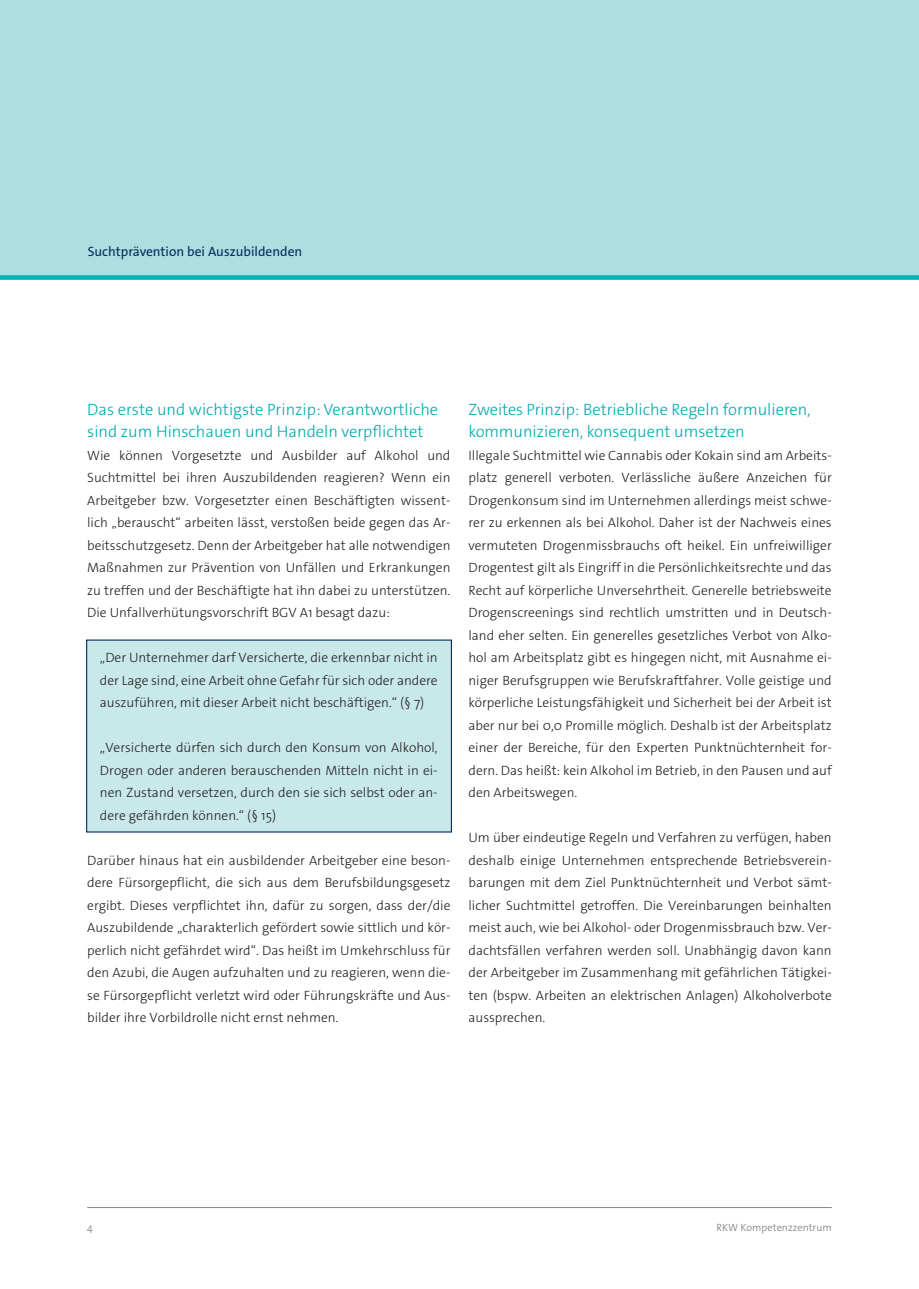
<style>
.page{position:relative;width:919px;height:1289px;background:#fff}
.page>*{position:absolute;margin:0;border:0;box-sizing:border-box;transform-origin:0 0}
.subline_1_1_H2{font:300 16.5px/22.5px "The Sans Os F";color:#00aaad}
.copy_P{font:300 13.5px/22.5px "The Sans Os F";color:#231f20;text-align:justify}
.copy_P_kasten{font:300 13.5px/22.5px "The Sans Os F";color:#231f20;text-align:justify}
.t1{font:13.5px "The Sans Os F";color:#002e5e}
.t2{font:300 10.5px "The Sans Os F";color:#76787b}
</style>
<div class="page">
<div style="left:0;top:0;width:918px;height:280px;background:#aedee0"></div>
<div style="left:0;top:275px;width:918px;height:5px;background:#00b3b6"></div>
<hr style="left:87px;top:1207px;width:744px;height:1px;background:#808285">
<div style="left:86px;top:639px;width:366px;height:193px;background:#c8e8ea;border:1px solid #002e5e"></div>
<p class="t1" style="left:88px;top:243px;width:216px">Suchtprävention bei Auszubildenden</p>
<h2 class="subline_1_1_H2" style="left:87px;top:398px;width:352px">Das erste und wichtigste Prinzip: Verantwortliche</h2>
<h2 class="subline_1_1_H2" style="left:87px;top:420px;width:338px">sind zum Hinschauen und Handeln verpflichtet</h2>
<p class="copy_P" style="left:87px;top:444px;width:365px">Wie können Vorgesetzte und Ausbilder auf Alkohol und Suchtmittel bei ihren Auszubildenden reagieren? Wenn ein Arbeitgeber bzw. Vorgesetzter einen Beschäftigten wissent&shy;lich „berauscht“ arbeiten lässt, verstoßen beide gegen das Ar&shy;beitsschutzgesetz. Denn der Arbeitgeber hat alle notwendigen Maßnahmen zur Prävention von Unfällen und Erkrankungen zu treffen und der Beschäftigte hat ihn dabei zu unterstützen.<br>Die Unfallverhütungsvorschrift BGV A1 besagt dazu:</p>
<p class="copy_P_kasten" style="left:100px;top:646px;width:339px">„Der Unternehmer darf Versicherte, die erkennbar nicht in der Lage sind, eine Arbeit ohne Gefahr für sich oder andere auszuführen, mit dieser Arbeit nicht beschäftigen.“ (§ 7)</p>
<p class="copy_P_kasten" style="left:100px;top:736px;width:339px">„Versicherte dürfen sich durch den Konsum von Alkohol, Drogen oder anderen berauschenden Mitteln nicht in ei&shy;nen Zustand versetzen, durch den sie sich selbst oder an&shy;dere gefährden können.“ (§ 15)</p>
<p class="copy_P" style="left:87px;top:849px;width:365px">Darüber hinaus hat ein ausbildender Arbeitgeber eine beson&shy;dere Fürsorgepflicht, die sich aus dem Berufsbildungsgesetz ergibt. Dieses verpflichtet ihn, dafür zu sorgen, dass der/die Auszubildende „charakterlich gefördert sowie sittlich und kör&shy;perlich nicht gefährdet wird“. Das heißt im Umkehrschluss für den Azubi, die Augen aufzuhalten und zu reagieren, wenn die&shy;se Fürsorgepflicht verletzt wird oder Führungskräfte und Aus&shy;bilder ihre Vorbildrolle nicht ernst nehmen.</p>
<h2 class="subline_1_1_H2" style="left:468px;top:398px;width:343px">Zweites Prinzip: Betriebliche Regeln formulieren, kommunizieren, konsequent umsetzen</h2>
<p class="copy_P" style="left:468px;top:444px;width:365px">Illegale Suchtmittel wie Cannabis oder Kokain sind am Arbeits&shy;platz generell verboten. Verlässliche äußere Anzeichen für Drogenkonsum sind im Unternehmen allerdings meist schwe&shy;rer zu erkennen als bei Alkohol. Daher ist der Nachweis eines vermuteten Drogenmissbrauchs oft heikel. Ein unfreiwilliger Drogentest gilt als Eingriff in die Persönlichkeitsrechte und das Recht auf körperliche Unversehrtheit. Generelle betriebsweite Drogenscreenings sind rechtlich umstritten und in Deutsch&shy;land eher selten. Ein generelles gesetzliches Verbot von Alko&shy;hol am Arbeitsplatz gibt es hingegen nicht, mit Ausnahme ei&shy;niger Berufsgruppen wie Berufskraftfahrer. Volle geistige und körperliche Leistungsfähigkeit und Sicherheit bei der Arbeit ist aber nur bei 0,0 Promille möglich. Deshalb ist der Arbeitsplatz einer der Bereiche, für den Experten Punktnüchternheit for&shy;dern. Das heißt: kein Alkohol im Betrieb, in den Pausen und auf den Arbeitswegen.</p>
<p class="copy_P" style="left:468px;top:826px;width:365px">Um über eindeutige Regeln und Verfahren zu verfügen, haben deshalb einige Unternehmen entsprechende Betriebsverein&shy;barungen mit dem Ziel Punktnüchternheit und Verbot sämt&shy;licher Suchtmittel getroffen. Die Vereinbarungen beinhalten meist auch, wie bei Alkohol- oder Drogenmissbrauch bzw. Ver&shy;dachtsfällen verfahren werden soll. Unabhängig davon kann der Arbeitgeber im Zusammenhang mit gefährlichen Tätigkei&shy;ten (bspw. Arbeiten an elektrischen Anlagen) Alkoholverbote aussprechen.</p>
<p class="t2" style="left:87px;top:1220px;width:7px">4</p>
<p class="t2" style="left:716px;top:1220px;width:117px">RKW Kompetenzzentrum</p>
</div>
